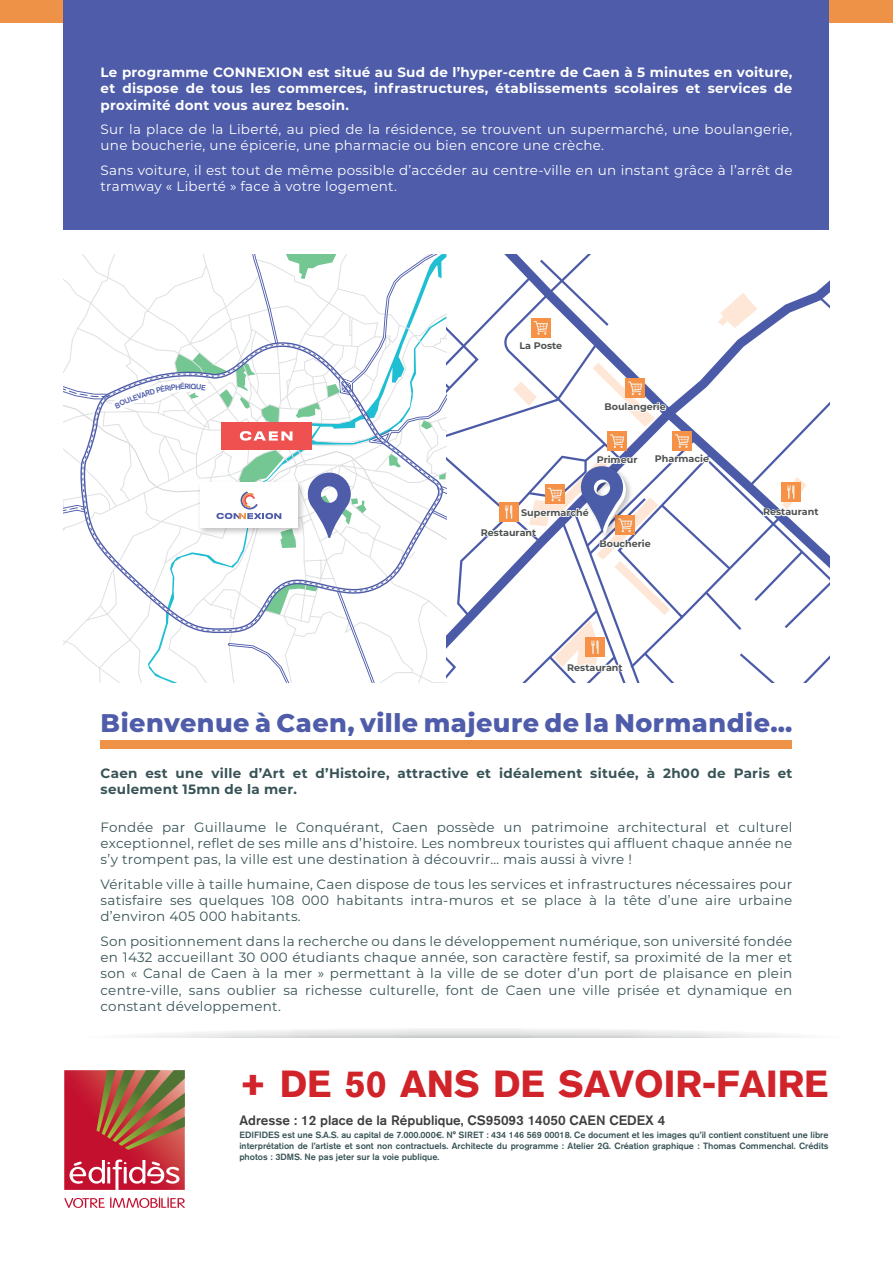
<style>
.page{position:relative;width:893px;height:1263px;background:#fff}
.page>*{position:absolute;margin:0;border:0;box-sizing:border-box;transform-origin:0 0}
.t1{font:700 37.5px "Akzidenz Grotesk BQ";color:#d1232a}
.t2{font:800 25.5px "Montserrat";letter-spacing:.02em;color:#4e5ca9}
.t3{font:13.5px/16.2px "Montserrat";letter-spacing:.02em;color:#385356;text-align:justify}
.t4{font:13.5px/16.2px "Montserrat";letter-spacing:.02em;color:#fff}
.t5{font:700 13.5px/16.2px "Montserrat";letter-spacing:.02em;color:#fff;text-align:justify}
.t6{font:700 13.5px/16.2px "Montserrat";letter-spacing:.02em;color:#385356}
.t7{font:500 13.5px "Akzidenz Grotesk BQ";color:#3e3e3f}
.t8{font:700 9.6px "Montserrat";color:#4f5252}
.t9{font:500 9px/10.8px "Akzidenz Grotesk BQ";color:#385356;text-align:justify}
</style>
<div class="page">
<svg style="left:76px;top:1028px;width:779px;height:22px;fill:#eff0f0"></svg>
<div style="left:101px;top:740px;width:691px;height:9px;background:#ee9248"></div>
<div style="left:0;top:0;width:893px;height:22px;background:#ee9248"></div>
<div style="left:64px;top:0;width:765px;height:230px;background:#4e5ca9"></div>
<svg style="left:169px;top:1035px;width:592px;height:8px"></svg>
<div style="left:0;top:1039px;width:893px;height:224px;background:#fff"></div>
<svg style="left:64px;top:1197px;width:121px;height:11px"></svg>
<svg style="left:64px;top:1070px;width:121px;height:120px;background:#b54d47"></svg>
<svg style="left:64px;top:254px;width:765px;height:429px"></svg>
<p class="t5" style="left:101px;top:64px;width:693px">Le programme CONNEXION est situé au Sud de l’hyper-centre de Caen à 5 minutes en voiture, et dispose de tous les commerces, infrastructures, établissements scolaires et services de proximité dont vous aurez besoin.</p>
<p class="t4" style="left:101px;top:121px;width:693px">Sur la place de la Liberté, au pied de la résidence, se trouvent un supermarché, une boulangerie, une boucherie, une épicerie, une pharmacie ou bien encore une crèche.</p>
<p class="t4" style="left:101px;top:162px;width:693px">Sans voiture, il est tout de même possible d’accéder au centre-ville en un instant grâce à l’arrêt de tramway « Liberté » face à votre logement.</p>
<p class="t8" style="left:519px;top:339px;width:44px">La Poste</p>
<p class="t8" style="left:604px;top:400px;width:63px">Boulangerie</p>
<p class="t8" style="left:597px;top:453px;width:42px">Primeur</p>
<p class="t8" style="left:655px;top:452px;width:56px">Pharmacie</p>
<p class="t8" style="left:521px;top:506px;width:69px">Supermarché</p>
<p class="t8" style="left:763px;top:505px;width:57px">Restaurant</p>
<p class="t8" style="left:481px;top:525px;width:57px">Restaurant</p>
<p class="t8" style="left:599px;top:537px;width:53px">Boucherie</p>
<p class="t8" style="left:567px;top:660px;width:57px">Restaurant</p>
<h2 class="t2" style="left:101px;top:704px;width:693px">Bienvenue à Caen, ville majeure de la Normandie…</h2>
<p class="t6" style="left:101px;top:764px;width:693px">Caen est une ville d’Art et d’Histoire, attractive et idéalement située, à 2h00 de Paris et seulement 15mn de la mer.</p>
<p class="t3" style="left:101px;top:818px;width:693px">Fondée par Guillaume le Conquérant, Caen possède un patrimoine architectural et culturel exceptionnel, reflet de ses mille ans d’histoire. Les nombreux touristes qui affluent chaque année ne s’y trompent pas, la ville est une destination à découvrir… mais aussi à vivre !</p>
<p class="t3" style="left:101px;top:875px;width:693px">Véritable ville à taille humaine, Caen dispose de tous les services et infrastructures nécessaires pour satisfaire ses quelques 108 000 habitants intra-muros et se place à la tête d’une aire urbaine d’environ 405 000 habitants.</p>
<p class="t3" style="left:101px;top:932px;width:693px">Son positionnement dans la recherche ou dans le développement numérique, son université fondée en 1432 accueillant 30 000 étudiants chaque année, son caractère festif, sa proximité de la mer et son « Canal de Caen à la mer » permettant à la ville de se doter d’un port de plaisance en plein centre-ville, sans oublier sa richesse culturelle, font de Caen une ville prisée et dynamique en constant développement.</p>
<h1 class="t1" style="left:239px;top:1062px;width:590px">+ DE 50 ANS DE SAVOIR-FAIRE</h1>
<p class="t7" style="left:239px;top:1112px;width:427px">Adresse : 12 place de la République, CS95093 14050 CAEN CEDEX 4</p>
<p class="t9" style="left:239px;top:1129px;width:591px">EDIFIDES est une S.A.S. au capital de 7.000.000€. N° SIRET : 434 146 569 00018. Ce document et les images qu’il contient constituent une libre interprétation de l’artiste et sont non contractuels. Architecte du programme : Atelier 2G. Création graphique : Thomas Commenchal. Crédits photos : 3DMS. Ne pas jeter sur la voie publique.</p>
</div>
